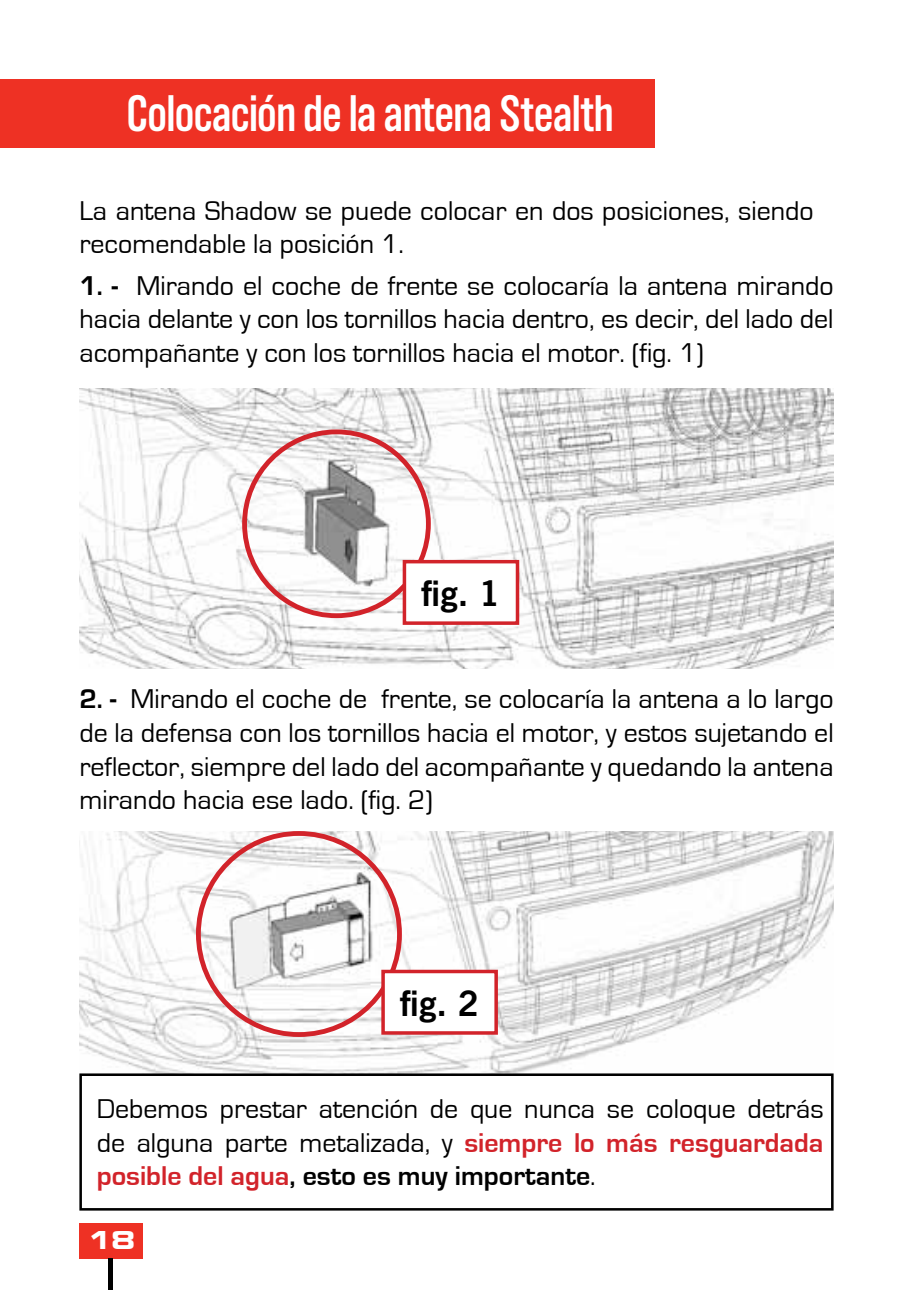
<style>
.page{position:relative;width:913px;height:1290px;background:#fff}
.page>*{position:absolute;margin:0;border:0;box-sizing:border-box;transform-origin:0 0}
.t1{font:49px "Cg Alpin Gth No 3";color:#fff}
.t2{font:700 35px "News Gothic BT";color:#000}
.t3{font:28px/33.6px "Eurostile";color:#000;text-align:justify}
.t4{font:24.5px "Eurostile Bold Extended Two";color:#fff}
.s1{font-weight:700}
.s2{font-weight:700;color:#d2232a}
</style>
<div class="page">
<div style="left:79px;top:1223px;width:64px;height:35px;background:#ee3124"></div>
<hr style="left:109px;top:1258px;width:4px;height:32px;background:#000">
<div style="left:0;top:79px;width:655px;height:69px;background:#ee3124"></div>
<img style="left:79px;top:389px;width:754px;height:279px">
<img style="left:79px;top:831px;width:754px;height:242px">
<div style="left:242px;top:429px;width:189px;height:189px;border:5px solid #d2232a;border-radius:50%"></div>
<div style="left:196px;top:831px;width:206px;height:206px;border:5px solid #d2232a;border-radius:50%"></div>
<div style="left:79px;top:1073px;width:754px;height:137px;border:3px solid #000"></div>
<div style="left:404px;top:562px;width:113px;height:61px;background:#fff"></div>
<div style="left:403px;top:560px;width:116px;height:65px;border:4px solid #d2232a"></div>
<div style="left:383px;top:971px;width:113px;height:62px;background:#fff"></div>
<div style="left:381px;top:970px;width:117px;height:65px;border:4px solid #d2232a"></div>
<h1 class="t1" style="left:126px;top:85px;width:488px">Colocación de la antena Stealth</h1>
<p class="t3" style="left:79px;top:194px;width:736px">La antena Shadow se puede colocar en dos posiciones, siendo recomendable la posición 1.</p>
<p class="t3" style="left:79px;top:269px;width:755px"><span class="s1">1. -</span> Mirando el coche de frente se colocaría la antena mirando hacia delante y con los tornillos hacia dentro, es decir, del lado del acompañante y con los tornillos hacia el motor. (fig. 1)</p>
<p class="t2" style="left:422px;top:573px;width:80px">fig. 1</p>
<p class="t3" style="left:79px;top:683px;width:756px"><span class="s1">2. -</span> Mirando el coche de frente, se colocaría la antena a lo largo de la defensa con los tornillos hacia el motor, y estos sujetando el reflector, siempre del lado del acompañante y quedando la antena mirando hacia ese lado. (fig. 2)</p>
<p class="t2" style="left:400px;top:982px;width:80px">fig. 2</p>
<p class="t3" style="left:97px;top:1092px;width:728px">Debemos prestar atención de que nunca se coloque detrás de alguna parte metalizada, y <span class="s2">siempre lo más resguardada posible del agua</span><span class="s1">, esto es muy importante</span>.</p>
<p class="t4" style="left:87px;top:1223px;width:50px">18</p>
</div>
